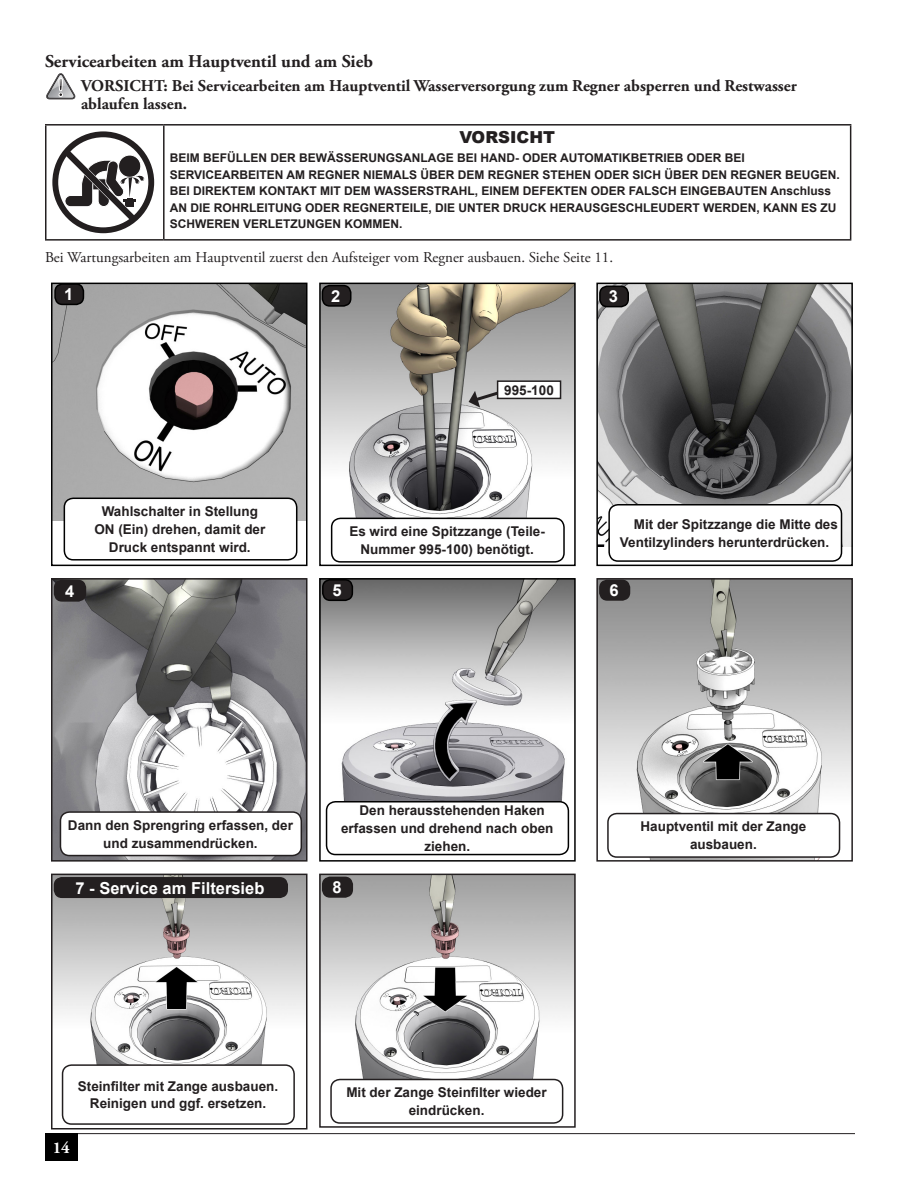
<style>
.page{position:relative;width:918px;height:1188px;background:#fff}
.page>*{position:absolute;margin:0;border:0;box-sizing:border-box;transform-origin:0 0}
.Section_Header{font:700 18px "Adobe Garamond Pro";color:#231f20}
.t1{font:700 16.5px/18px "Adobe Garamond Pro";color:#231f20}
.t2{font:700 16.5px "Arial";color:#fff}
.t3{font:900 16.5px "Arial";color:#231f20}
.t4{font:700 16.5px "Adobe Garamond Pro";color:#fff}
.t5{font:15px "Adobe Garamond Pro";color:#231f20}
.t6{font:700 13.5px/18px "Arial";color:#231f20;text-align:center}
.t7{font:700 12px/16.5px "Arial";color:#231f20}
.s1{font-family:"Arial Rounded MT Bold";font-weight:400;font-size:24.6px}
</style>
<div class="page">
<hr style="left:45px;top:1133px;width:810px;height:1px;background:#231f20">
<div style="left:45px;top:1133px;width:33px;height:28px;background:#000"></div>
<svg style="left:46px;top:73px;width:30px;height:27px"></svg>
<hr style="left:45px;top:124px;width:119px;height:2px;background:#231f20">
<hr style="left:45px;top:126px;width:1px;height:113px;background:#231f20">
<hr style="left:164px;top:124px;width:687px;height:2px;background:#231f20">
<hr style="left:163px;top:126px;width:2px;height:113px;background:#231f20">
<hr style="left:850px;top:126px;width:1px;height:113px;background:#231f20">
<hr style="left:45px;top:239px;width:119px;height:2px;background:#231f20">
<hr style="left:164px;top:239px;width:687px;height:2px;background:#231f20">
<div style="left:52px;top:131px;width:102px;height:102px;border:6px solid #231f20;border-radius:50%"></div>
<svg style="left:56px;top:142px;width:88px;height:88px"></svg>
<img style="left:54px;top:286px;width:251px;height:235px">
<div style="left:51px;top:283px;width:257px;height:283px;border:2px solid #000"></div>
<div style="left:55px;top:284px;width:28px;height:20px;background:#231f20;border-radius:8px"></div>
<div style="left:54px;top:283px;width:30px;height:22px;border:2px solid #000;border-radius:8px"></div>
<div style="left:64px;top:498px;width:233px;height:62px;background:#fff;border-radius:9px"></div>
<div style="left:64px;top:498px;width:233px;height:63px;border:2px solid #000;border-radius:9px"></div>
<img style="left:322px;top:286px;width:251px;height:274px">
<div style="left:319px;top:283px;width:257px;height:283px;border:2px solid #000"></div>
<div style="left:322px;top:286px;width:29px;height:20px;background:#231f20;border-radius:8px"></div>
<div style="left:322px;top:285px;width:29px;height:22px;border:2px solid #000;border-radius:8px"></div>
<div style="left:332px;top:518px;width:232px;height:44px;background:#fff;border-radius:9px"></div>
<div style="left:331px;top:518px;width:234px;height:45px;border:2px solid #000;border-radius:9px"></div>
<svg style="left:469px;top:389px;width:33px;height:19px"></svg>
<div style="left:498px;top:381px;width:63px;height:17px;background:#fff"></div>
<div style="left:497px;top:380px;width:64px;height:19px;border:2px solid #231f20"></div>
<img style="left:599px;top:286px;width:251px;height:261px">
<div style="left:596px;top:283px;width:257px;height:283px;border:2px solid #000"></div>
<div style="left:600px;top:286px;width:28px;height:21px;background:#231f20;border-radius:8px"></div>
<div style="left:599px;top:286px;width:30px;height:21px;border:2px solid #000;border-radius:8px"></div>
<div style="left:609px;top:505px;width:233px;height:56px;background:#fff;border-radius:9px"></div>
<div style="left:608px;top:504px;width:234px;height:58px;border:2px solid #000;border-radius:9px"></div>
<img style="left:54px;top:581px;width:251px;height:278px">
<div style="left:51px;top:578px;width:257px;height:284px;border:2px solid #231f20"></div>
<div style="left:55px;top:580px;width:30px;height:21px;background:#231f20;border-radius:8px"></div>
<div style="left:54px;top:580px;width:32px;height:22px;border:2px solid #231f20;border-radius:8px"></div>
<div style="left:60px;top:812px;width:241px;height:44px;background:#fff;border-radius:9px"></div>
<div style="left:60px;top:811px;width:242px;height:45px;border:2px solid #231f20;border-radius:9px"></div>
<img style="left:322px;top:581px;width:251px;height:266px">
<div style="left:319px;top:578px;width:257px;height:284px;border:2px solid #000"></div>
<div style="left:323px;top:580px;width:29px;height:20px;background:#231f20;border-radius:8px"></div>
<div style="left:322px;top:579px;width:31px;height:22px;border:2px solid #000;border-radius:8px"></div>
<div style="left:327px;top:802px;width:241px;height:53px;background:#fff;border-radius:9px"></div>
<div style="left:326px;top:801px;width:243px;height:54px;border:2px solid #000;border-radius:9px"></div>
<img style="left:599px;top:581px;width:251px;height:278px">
<div style="left:596px;top:578px;width:257px;height:284px;border:2px solid #231f20"></div>
<div style="left:600px;top:580px;width:30px;height:20px;background:#231f20;border-radius:8px"></div>
<div style="left:599px;top:580px;width:31px;height:21px;border:2px solid #231f20;border-radius:8px"></div>
<div style="left:608px;top:814px;width:232px;height:43px;background:#fff;border-radius:9px"></div>
<div style="left:607px;top:813px;width:233px;height:45px;border:2px solid #231f20;border-radius:9px"></div>
<img style="left:54px;top:877px;width:251px;height:232px">
<div style="left:51px;top:874px;width:257px;height:256px;border:2px solid #231f20"></div>
<div style="left:54px;top:878px;width:233px;height:19px;background:#231f20;border-radius:8px"></div>
<div style="left:54px;top:877px;width:234px;height:21px;border:2px solid #231f20;border-radius:8px"></div>
<div style="left:63px;top:1065px;width:231px;height:59px;background:#fff;border-radius:9px"></div>
<div style="left:62px;top:1064px;width:233px;height:61px;border:2px solid #231f20;border-radius:9px"></div>
<img style="left:322px;top:877px;width:251px;height:239px">
<div style="left:319px;top:874px;width:257px;height:254px;border:2px solid #231f20"></div>
<div style="left:323px;top:877px;width:29px;height:20px;background:#231f20;border-radius:8px"></div>
<div style="left:322px;top:877px;width:31px;height:21px;border:2px solid #231f20;border-radius:8px"></div>
<div style="left:331px;top:1080px;width:232px;height:43px;background:#fff;border-radius:9px"></div>
<div style="left:330px;top:1079px;width:233px;height:45px;border:2px solid #231f20;border-radius:9px"></div>
<p class="Section_Header" style="left:45px;top:51px;width:329px">Servicearbeiten am Hauptventil und am Sieb</p>
<p class="t1" style="left:81px;top:77px;width:717px;text-indent:-24px"><span class="s1">!</span> VORSICHT: Bei Servicearbeiten am Hauptventil Wasserversorgung zum Regner absperren und Restwasser ablaufen lassen.</p>
<p class="t3" style="left:459px;top:125px;width:97px">VORSICHT</p>
<p class="t7" style="left:170px;top:150px;width:672px">BEIM BEFÜLLEN DER BEWÄSSERUNGSANLAGE BEI HAND- ODER AUTOMATIKBETRIEB ODER BEI SERVICEARBEITEN AM REGNER NIEMALS ÜBER DEM REGNER STEHEN ODER SICH ÜBER DEN REGNER BEUGEN.<br>BEI DIREKTEM KONTAKT MIT DEM WASSERSTRAHL, EINEM DEFEKTEN ODER FALSCH EINGEBAUTEN Anschluss AN DIE ROHRLEITUNG ODER REGNERTEILE, DIE UNTER DRUCK HERAUSGESCHLEUDERT WERDEN, KANN ES ZU SCHWEREN VERLETZUNGEN KOMMEN.</p>
<p class="t5" style="left:45px;top:248px;width:570px">Bei Wartungsarbeiten am Hauptventil zuerst den Aufsteiger vom Regner ausbauen. Siehe Seite 11.</p>
<p class="t2" style="left:64px;top:283px;width:11px">1</p>
<p class="t2" style="left:331px;top:285px;width:11px">2</p>
<p class="t2" style="left:609px;top:286px;width:11px">3</p>
<p class="t2" style="left:65px;top:580px;width:11px">4</p>
<p class="t6" style="left:94px;top:503px;width:173px">Wahlschalter in Stellung<br>ON (Ein) drehen, damit der<br>Druck entspannt wird.</p>
<p class="t6" style="left:504px;top:381px;width:51px">995-100</p>
<p class="t6" style="left:349px;top:523px;width:197px">Es wird eine Spitzzange (Teile-<br>Nummer 995-100) benötigt.</p>
<p class="t2" style="left:332px;top:579px;width:11px">5</p>
<p class="t6" style="left:620px;top:515px;width:219px;text-align:left;text-indent:14px">Mit der Spitzzange die Mitte des<br>Ventilzylinders herunterdrücken.</p>
<p class="t2" style="left:610px;top:579px;width:11px">6</p>
<p class="t6" style="left:68px;top:816px;width:227px">Dann den Sprengring erfassen, der und zusammendrücken.</p>
<p class="t2" style="left:76px;top:877px;width:190px">7 - Service am Filtersieb</p>
<p class="t6" style="left:360px;top:802px;width:187px">Den herausstehenden Haken</p>
<p class="t6" style="left:341px;top:820px;width:214px">erfassen und drehend nach oben</p>
<p class="t6" style="left:424px;top:838px;width:47px">ziehen.</p>
<p class="t2" style="left:332px;top:876px;width:11px">8</p>
<p class="t6" style="left:78px;top:1077px;width:202px">Steinfilter mit Zange ausbauen.<br>Reinigen und ggf. ersetzen.</p>
<p class="t4" style="left:53px;top:1138px;width:19px">14</p>
<p class="t6" style="left:346px;top:1084px;width:202px">Mit der Zange Steinfilter wieder eindrücken.</p>
<p class="t6" style="left:641px;top:818px;width:167px">Hauptventil mit der Zange ausbauen.</p>
</div>
